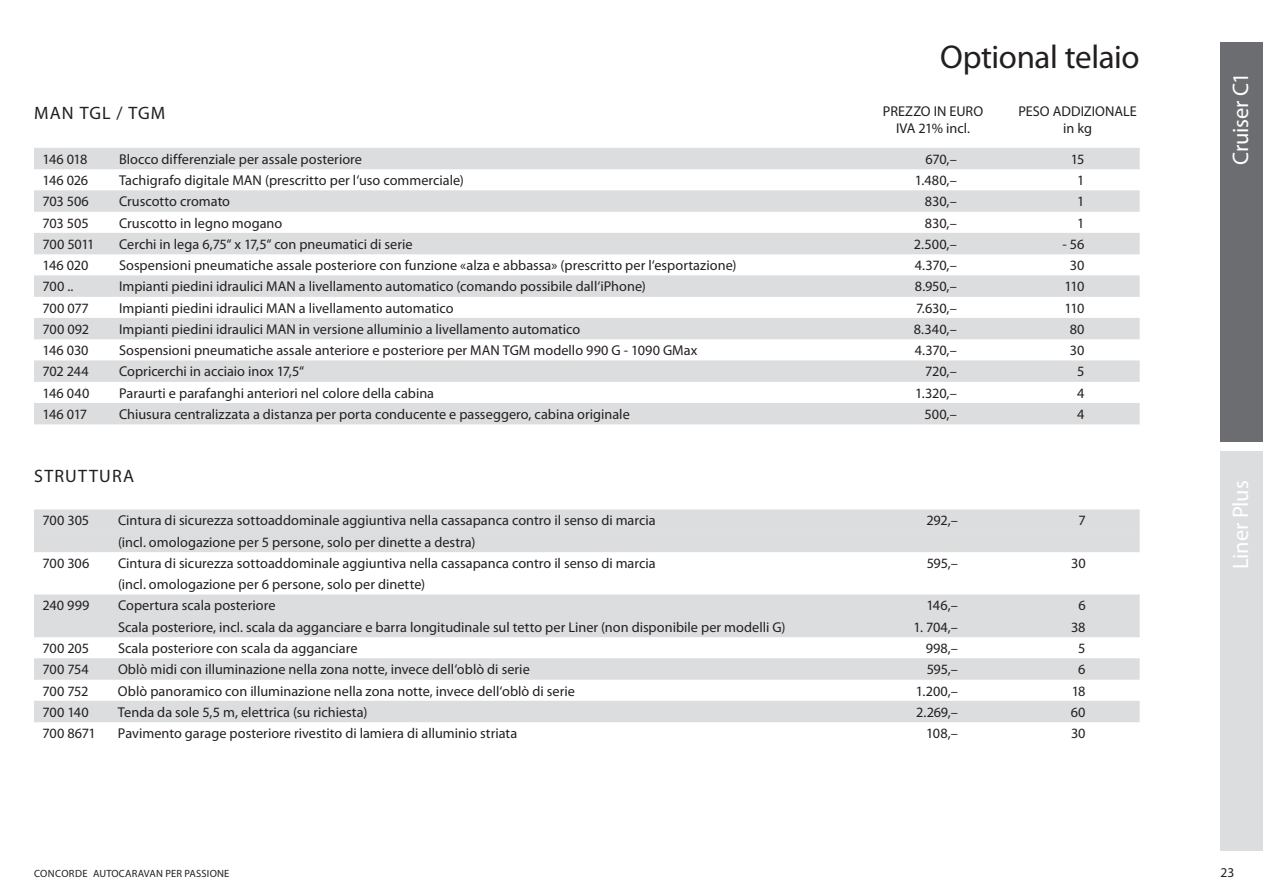
<style>
.page{position:relative;width:1263px;height:893px;background:#fff}
.page>*{position:absolute;margin:0;border:0;box-sizing:border-box;transform-origin:0 0}
.t1{font:33px "Myriad Pro";letter-spacing:-.01em;color:#231f20}
.t2{font:22.5px "Myriad Pro";letter-spacing:-.015em;color:#fff}
.t3{font:18px "Myriad Pro";letter-spacing:.07em;color:#231f20}
.t4{font:14.25px/17px "Myriad Pro";color:#231f20}
.t5{font:13.5px "Myriad Pro";color:#231f20}
.t6{font:10.5px "Myriad Pro";letter-spacing:.02em;color:#231f20}
</style>
<div class="page">
<div style="left:1220px;top:43px;width:43px;height:399px;background:#6c6d70"></div>
<div style="left:1220px;top:451px;width:43px;height:399px;background:#dcdddf"></div>
<div style="left:34px;top:148px;width:1106px;height:21px;background:#dcdddf"></div>
<div style="left:34px;top:190px;width:1106px;height:22px;background:#dcdddf"></div>
<div style="left:34px;top:233px;width:1106px;height:21px;background:#dcdddf"></div>
<div style="left:34px;top:275px;width:1106px;height:22px;background:#dcdddf"></div>
<div style="left:34px;top:318px;width:1106px;height:21px;background:#dcdddf"></div>
<div style="left:34px;top:360px;width:1106px;height:22px;background:#dcdddf"></div>
<div style="left:34px;top:403px;width:1106px;height:21px;background:#dcdddf"></div>
<div style="left:34px;top:509px;width:1106px;height:22px;background:#dcdddf"></div>
<div style="left:34px;top:531px;width:1106px;height:21px;background:#dcdddf"></div>
<div style="left:34px;top:594px;width:1106px;height:22px;background:#dcdddf"></div>
<div style="left:34px;top:616px;width:1106px;height:21px;background:#dcdddf"></div>
<div style="left:34px;top:658px;width:1106px;height:22px;background:#dcdddf"></div>
<div style="left:34px;top:701px;width:1106px;height:21px;background:#dcdddf"></div>
<p class="t3" style="left:34px;top:102px;width:131px">man tgl / tgm</p>
<h1 class="t1" style="left:940px;top:36px;width:201px">Optional telaio</h1>
<p class="t4" style="left:896px;top:102px;width:76px;text-indent:-13px">PREZZO IN EURO<br>IVA 21% incl.</p>
<p class="t4" style="left:1018px;top:103px;width:16px">PESO</p>
<p class="t4" style="left:1063px;top:103px;width:74px;text-indent:-10px">ADDIZIONALE in kg</p>
<p class="t4" style="left:43px;top:150px;width:47px">146 018</p>
<p class="t4" style="left:119px;top:150px;width:244px">Blocco differenziale per assale posteriore</p>
<p class="t4" style="left:925px;top:150px;width:33px">670,–</p>
<p class="t4" style="left:1071px;top:150px;width:15px">15</p>
<p class="t4" style="left:43px;top:172px;width:66px">146 026 T</p>
<p class="t4" style="left:125px;top:172px;width:340px">achigrafo digitale MAN (prescritto per l‘uso commerciale)</p>
<p class="t4" style="left:915px;top:172px;width:44px">1.480,–</p>
<p class="t4" style="left:1077px;top:172px;width:9px">1</p>
<p class="t4" style="left:43px;top:193px;width:48px">703 506</p>
<p class="t4" style="left:119px;top:193px;width:113px">Cruscotto cromato</p>
<p class="t4" style="left:925px;top:193px;width:33px">830,–</p>
<p class="t4" style="left:1077px;top:193px;width:9px">1</p>
<p class="t4" style="left:43px;top:214px;width:48px">703 505</p>
<p class="t4" style="left:119px;top:214px;width:165px">Cruscotto in legno mogano</p>
<p class="t4" style="left:925px;top:214px;width:33px">830,–</p>
<p class="t4" style="left:1077px;top:214px;width:9px">1</p>
<p class="t4" style="left:43px;top:235px;width:54px">700 5011</p>
<p class="t4" style="left:119px;top:235px;width:295px">Cerchi in lega 6,75“ x 17,5“ con pneumatici di serie</p>
<p class="t4" style="left:914px;top:235px;width:44px">2.500,–</p>
<p class="t4" style="left:1062px;top:235px;width:23px">- 56</p>
<p class="t4" style="left:43px;top:257px;width:66px">146 020 S</p>
<p class="t4" style="left:126px;top:257px;width:612px">ospensioni pneumatiche assale posteriore con funzione «alza e abbassa» (prescritto per l‘esportazione)</p>
<p class="t4" style="left:915px;top:257px;width:43px">4.370,–</p>
<p class="t4" style="left:1070px;top:257px;width:16px">30</p>
<p class="t4" style="left:43px;top:278px;width:56px">700 .. I</p>
<p class="t4" style="left:123px;top:278px;width:525px">mpianti piedini idraulici MAN a livellamento automatico (comando possibile dall‘iPhone)</p>
<p class="t4" style="left:915px;top:278px;width:43px">8.950,–</p>
<p class="t4" style="left:1064px;top:278px;width:21px">110</p>
<p class="t4" style="left:43px;top:299px;width:412px">700 077 I mpianti piedini idraulici MAN a livellamento automatico</p>
<p class="t4" style="left:916px;top:299px;width:42px">7.630,–</p>
<p class="t4" style="left:1064px;top:299px;width:21px">110</p>
<p class="t4" style="left:43px;top:320px;width:539px">700 092 I mpianti piedini idraulici MAN in versione alluminio a livellamento automatico</p>
<p class="t4" style="left:914px;top:320px;width:45px">8.340,–</p>
<p class="t4" style="left:1070px;top:320px;width:16px">80</p>
<p class="t4" style="left:43px;top:342px;width:66px">146 030 S</p>
<p class="t4" style="left:126px;top:342px;width:573px">ospensioni pneumatiche assale anteriore e posteriore per MAN TGM modello 990 G - 1090 GMax</p>
<p class="t4" style="left:915px;top:342px;width:43px">4.370,–</p>
<p class="t4" style="left:1070px;top:342px;width:16px">30</p>
<p class="t4" style="left:43px;top:363px;width:48px">702 244</p>
<p class="t4" style="left:119px;top:363px;width:186px">Copricerchi in acciaio inox 17,5“</p>
<p class="t4" style="left:925px;top:363px;width:33px">720,–</p>
<p class="t4" style="left:1077px;top:363px;width:9px">5</p>
<p class="t4" style="left:43px;top:384px;width:48px">146 040</p>
<p class="t4" style="left:119px;top:384px;width:317px">Paraurti e parafanghi anteriori nel colore della cabina</p>
<p class="t4" style="left:915px;top:384px;width:43px">1.320,–</p>
<p class="t4" style="left:1077px;top:384px;width:9px">4</p>
<p class="t4" style="left:43px;top:405px;width:46px">146 017</p>
<p class="t4" style="left:119px;top:405px;width:512px">Chiusura centralizzata a distanza per porta conducente e passeggero, cabina originale</p>
<p class="t4" style="left:925px;top:405px;width:34px">500,–</p>
<p class="t4" style="left:1077px;top:405px;width:9px">4</p>
<p class="t3" style="left:34px;top:465px;width:99px">struttura</p>
<p class="t4" style="left:43px;top:512px;width:48px">700 305</p>
<p class="t4" style="left:118px;top:512px;width:539px">Cintura di sicurezza sottoaddominale aggiuntiva nella cassapanca contro il senso di marcia</p>
<p class="t4" style="left:926px;top:512px;width:33px">292,–</p>
<p class="t4" style="left:1078px;top:512px;width:9px">7</p>
<p class="t4" style="left:118px;top:533px;width:359px">(incl. omologazione per 5 persone, solo per dinette a destra)</p>
<p class="t4" style="left:43px;top:554px;width:48px">700 306</p>
<p class="t4" style="left:118px;top:554px;width:539px">Cintura di sicurezza sottoaddominale aggiuntiva nella cassapanca contro il senso di marcia</p>
<p class="t4" style="left:927px;top:554px;width:33px">595,–</p>
<p class="t4" style="left:1071px;top:554px;width:16px">30</p>
<p class="t4" style="left:118px;top:576px;width:309px">(incl. omologazione per 6 persone, solo per dinette)</p>
<p class="t4" style="left:43px;top:597px;width:48px">240 999</p>
<p class="t4" style="left:118px;top:597px;width:159px">Copertura scala posteriore</p>
<p class="t4" style="left:926px;top:597px;width:33px">146,–</p>
<p class="t4" style="left:1078px;top:597px;width:9px">6</p>
<p class="t4" style="left:118px;top:618px;width:669px">Scala posteriore, incl. scala da agganciare e barra longitudinale sul tetto per Liner (non disponibile per modelli G)</p>
<p class="t4" style="left:913px;top:618px;width:46px">1. 704,–</p>
<p class="t4" style="left:1071px;top:618px;width:16px">38</p>
<p class="t4" style="left:43px;top:639px;width:66px">700 205 S</p>
<p class="t4" style="left:125px;top:639px;width:234px">cala posteriore con scala da agganciare</p>
<p class="t4" style="left:926px;top:639px;width:34px">998,–</p>
<p class="t4" style="left:1078px;top:639px;width:9px">5</p>
<p class="t4" style="left:42px;top:661px;width:67px">700 754 O</p>
<p class="t4" style="left:128px;top:661px;width:403px">blò midi con illuminazione nella zona notte, invece dell‘oblò di serie</p>
<p class="t4" style="left:927px;top:661px;width:33px">595,–</p>
<p class="t4" style="left:1078px;top:661px;width:9px">6</p>
<p class="t4" style="left:42px;top:682px;width:67px">700 752 O</p>
<p class="t4" style="left:128px;top:682px;width:449px">blò panoramico con illuminazione nella zona notte, invece dell‘oblò di serie</p>
<p class="t4" style="left:916px;top:682px;width:44px">1.200,–</p>
<p class="t4" style="left:1072px;top:682px;width:15px">18</p>
<p class="t4" style="left:42px;top:703px;width:326px">700 140 Tenda da sole 5,5 m, elettrica (su richiesta)</p>
<p class="t4" style="left:916px;top:703px;width:44px">2.269,–</p>
<p class="t4" style="left:1071px;top:703px;width:16px">60</p>
<p class="t4" style="left:42px;top:724px;width:55px">700 8671</p>
<p class="t4" style="left:118px;top:724px;width:401px">Pavimento garage posteriore rivestito di lamiera di alluminio striata</p>
<p class="t4" style="left:926px;top:724px;width:33px">108,–</p>
<p class="t4" style="left:1071px;top:724px;width:16px">30</p>
<p class="t6" style="left:34px;top:867px;width:197px">Concorde Autocaravan per passione</p>
<h2 class="t2" style="left:1227px;top:165px;width:94px;rotate:-90deg">Cruiser C1</h2>
<h2 class="t2" style="left:1227px;top:569px;width:90px;rotate:-90deg">Liner Plus</h2>
<p class="t5" style="left:1220px;top:864px;width:15px">23</p>
</div>
